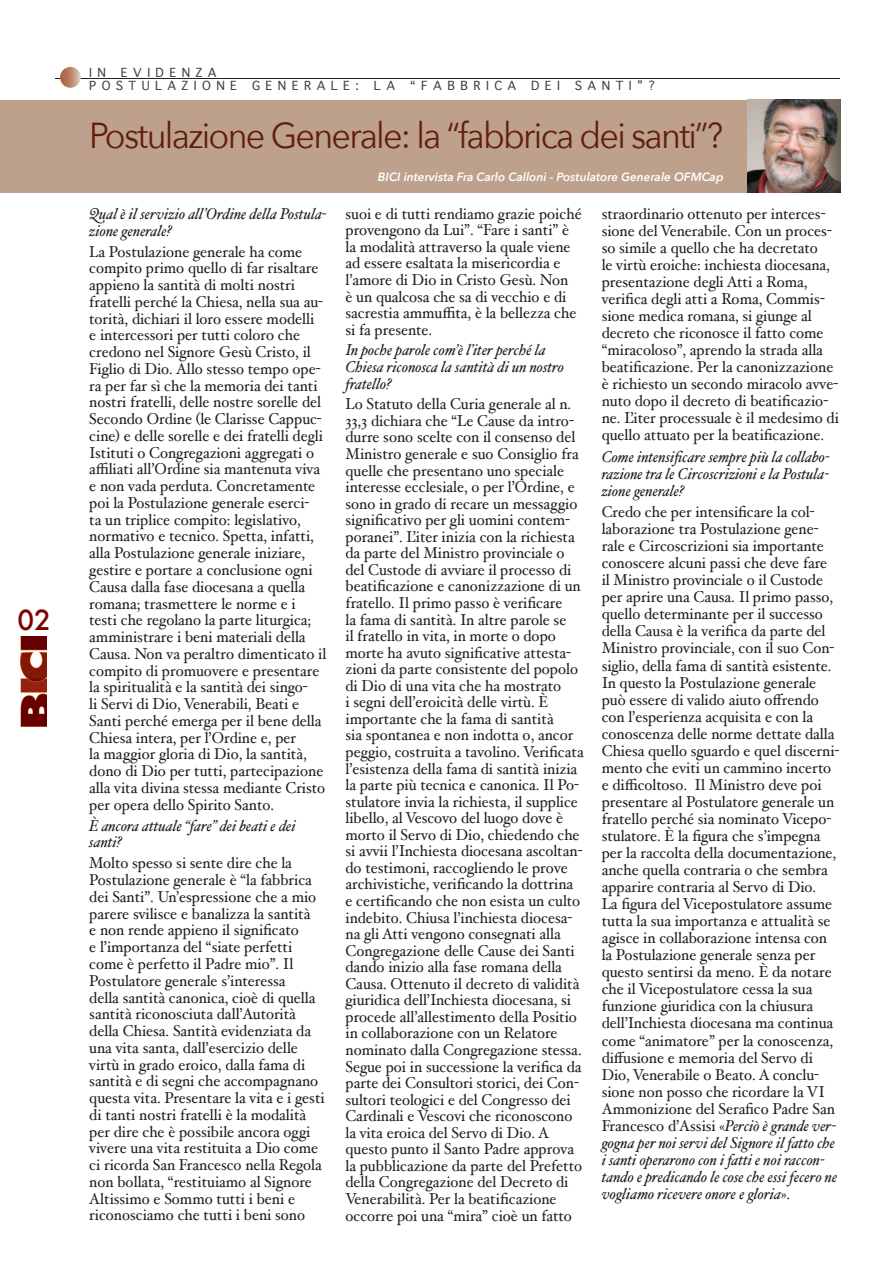
<style>
.page{position:relative;width:893px;height:1263px;background:#fff}
.page>*{position:absolute;margin:0;border:0;box-sizing:border-box;transform-origin:0 0}
.t1{font:36px "Avenir Next";letter-spacing:-.05em;color:#631e0a;scale:.95 1}
.t2{font:500 27px "Futura";color:#7b0300}
.t3{font:15.75px/16.5px "Hoefler Text";color:#231f20;scale:.95 1}
.t4{font:italic 15.75px/16.8px "Hoefler Text";color:#231f20;scale:.95 1}
.t5{font:italic 600 12px "Avenir Next";color:#fff}
.t6{font:12px/13.5px "Geneva";letter-spacing:.45em;color:#3e3e3f}
.s1{font-style:italic}
</style>
<div class="page">
<hr style="left:55px;top:79px;width:785px;height:1px;background:#231f20">
<svg style="left:60px;top:67px;width:21px;height:21px"></svg>
<div style="left:0;top:100px;width:839px;height:92px;background:#bda18c"></div>
<img style="left:747px;top:100px;width:93px;height:92px">
<img style="left:21px;top:636px;width:25px;height:90px">
<h2 class="t2" style="left:17px;top:601px;width:35px">02</h2>
<p class="t6" style="left:89px;top:65px;width:567px">IN EVIDENZA<br>POSTULAZIONE GENERALE: LA “FABBRICA DEI SANTI”?</p>
<h1 class="t1" style="left:89px;top:105px;width:669px">Postulazione Generale: la “fabbrica dei santi”?</h1>
<p class="t5" style="left:378px;top:166px;width:347px">BICI intervista Fra Carlo Calloni - Postulatore Generale OFMCap</p>
<p class="t4" style="left:89px;top:205px;width:251px">Qual è il servizio all’Ordine della Postula&shy;zione generale?</p>
<p class="t3" style="left:89px;top:243px;width:251px">La Postulazione generale ha come compito primo quello di far risaltare appieno la santità di molti nostri fratelli perché la Chiesa, nella sua au&shy;torità, dichiari il loro essere modelli<br>e intercessori per tutti coloro che credono nel Signore Gesù Cristo, il Figlio di Dio. Allo stesso tempo ope&shy;ra per far sì che la memoria dei tanti nostri fratelli, delle nostre sorelle del Secondo Ordine (le Clarisse Cappuc&shy;cine) e delle sorelle e dei fratelli degli Istituti o Congregazioni aggregati o affiliati all’Ordine sia mantenuta viva e non vada perduta. Concretamente poi la Postulazione generale eserci-<br>ta un triplice compito: legislativo, normativo e tecnico. Spetta, infatti, alla Postulazione generale iniziare, gestire e portare a conclusione ogni Causa dalla fase diocesana a quella romana; trasmettere le norme e i testi che regolano la parte liturgica; amministrare i beni materiali della Causa. Non va peraltro dimenticato il compito di promuovere e presentare la spiritualità e la santità dei singo-<br>li Servi di Dio, Venerabili, Beati e Santi perché emerga per il bene della Chiesa intera, per l’Ordine e, per<br>la maggior gloria di Dio, la santità, dono di Dio per tutti, partecipazione alla vita divina stessa mediante Cristo per opera dello Spirito Santo.</p>
<p class="t4" style="left:89px;top:817px;width:219px">È ancora attuale “fare” dei beati e dei santi?</p>
<p class="t3" style="left:89px;top:855px;width:249px">Molto spesso si sente dire che la Postulazione generale è “la fabbrica dei Santi”. Un’espressione che a mio parere svilisce e banalizza la santità<br>e non rende appieno il significato<br>e l’importanza del “siate perfetti come è perfetto il Padre mio”. Il Postulatore generale s’interessa<br>della santità canonica, cioè di quella santità riconosciuta dall’Autorità della Chiesa. Santità evidenziata da una vita santa, dall’esercizio delle virtù in grado eroico, dalla fama di santità e di segni che accompagnano questa vita. Presentare la vita e i gesti di tanti nostri fratelli è la modalità per dire che è possibile ancora oggi vivere una vita restituita a Dio come ci ricorda San Francesco nella Regola non bollata, “restituiamo al Signore Altissimo e Sommo tutti i beni e riconosciamo che tutti i beni sono</p>
<p class="t3" style="left:345px;top:205px;width:250px">suoi e di tutti rendiamo grazie poiché provengono da Lui”. “Fare i santi” è la modalità attraverso la quale viene ad essere esaltata la misericordia e l’amore di Dio in Cristo Gesù. Non<br>è un qualcosa che sa di vecchio e di sacrestia ammuffita, è la bellezza che si fa presente.</p>
<p class="t4" style="left:345px;top:342px;width:232px">In poche parole com’è l’iter perché la<br>Chiesa riconosca la santità di un nostro fratello?</p>
<p class="t3" style="left:345px;top:396px;width:252px">Lo Statuto della Curia generale al n.<br>33,3 dichiara che “Le Cause da intro&shy;durre sono scelte con il consenso del Ministro generale e suo Consiglio fra quelle che presentano uno speciale interesse ecclesiale, o per l’Ordine, e sono in grado di recare un messaggio significativo per gli uomini contem&shy;poranei”. L’iter inizia con la richiesta da parte del Ministro provinciale o del Custode di avviare il processo di beatificazione e canonizzazione di un fratello. Il primo passo è verificare<br>la fama di santità. In altre parole se<br>il fratello in vita, in morte o dopo morte ha avuto significative attesta&shy;zioni da parte consistente del popolo di Dio di una vita che ha mostrato<br>i segni dell’eroicità delle virtù. È importante che la fama di santità<br>sia spontanea e non indotta o, ancor peggio, costruita a tavolino. Verificata l’esistenza della fama di santità inizia la parte più tecnica e canonica. Il Po&shy;stulatore invia la richiesta, il supplice libello, al Vescovo del luogo dove è morto il Servo di Dio, chiedendo che si avvii l’Inchiesta diocesana ascoltan&shy;do testimoni, raccogliendo le prove archivistiche, verificando la dottrina e certificando che non esista un culto indebito. Chiusa l’inchiesta diocesa&shy;na gli Atti vengono consegnati alla Congregazione delle Cause dei Santi dando inizio alla fase romana della Causa. Ottenuto il decreto di validità giuridica dell’Inchiesta diocesana, si procede all’allestimento della Positio in collaborazione con un Relatore nominato dalla Congregazione stessa.<br>Segue poi in successione la verifica da parte dei Consultori storici, dei Con&shy;sultori teologici e del Congresso dei Cardinali e Vescovi che riconoscono la vita eroica del Servo di Dio. A questo punto il Santo Padre approva la pubblicazione da parte del Prefetto della Congregazione del Decreto di Venerabilità. Per la beatificazione occorre poi una “mira” cioè un fatto</p>
<p class="t3" style="left:602px;top:205px;width:251px;line-height:17.1px">straordinario ottenuto per interces&shy;sione del Venerabile. Con un proces&shy;so simile a quello che ha decretato<br>le virtù eroiche: inchiesta diocesana, presentazione degli Atti a Roma, verifica degli atti a Roma, Commis&shy;sione medica romana, si giunge al decreto che riconosce il fatto come “miracoloso”, aprendo la strada alla beatificazione. Per la canonizzazione è richiesto un secondo miracolo avve&shy;nuto dopo il decreto di beatificazio&shy;ne. L’iter processuale è il medesimo di quello attuato per la beatificazione.</p>
<p class="t4" style="left:602px;top:448px;width:241px;text-align:justify">Come intensificare sempre più la collabo&shy;razione tra le Circoscrizioni e la Postula&shy;zione generale?</p>
<p class="t3" style="left:602px;top:503px;width:252px;line-height:17.1px">Credo che per intensificare la col&shy;laborazione tra Postulazione gene&shy;rale e Circoscrizioni sia importante conoscere alcuni passi che deve fare<br>il Ministro provinciale o il Custode per aprire una Causa. Il primo passo, quello determinante per il successo della Causa è la verifica da parte del Ministro provinciale, con il suo Con&shy;siglio, della fama di santità esistente.<br>In questo la Postulazione generale può essere di valido aiuto offrendo con l’esperienza acquisita e con la conoscenza delle norme dettate dalla Chiesa quello sguardo e quel discerni&shy;mento che eviti un cammino incerto e difficoltoso. Il Ministro deve poi presentare al Postulatore generale un fratello perché sia nominato Vicepo&shy;stulatore. È la figura che s’impegna per la raccolta della documentazione, anche quella contraria o che sembra apparire contraria al Servo di Dio.<br>La figura del Vicepostulatore assume tutta la sua importanza e attualità se agisce in collaborazione intensa con la Postulazione generale senza per questo sentirsi da meno. È da notare che il Vicepostulatore cessa la sua funzione giuridica con la chiusura dell’Inchiesta diocesana ma continua come “animatore” per la conoscenza, diffusione e memoria del Servo di Dio, Venerabile o Beato. A conclu&shy;sione non posso che ricordare la VI Ammonizione del Serafico Padre San Francesco d’Assisi «<span class="s1">Perciò è grande ver&shy;gogna per noi servi del Signore il fatto che i santi operarono con i fatti e noi raccon&shy;tando e predicando le cose che essi fecero ne vogliamo ricevere onore e gloria</span>».</p>
</div>
